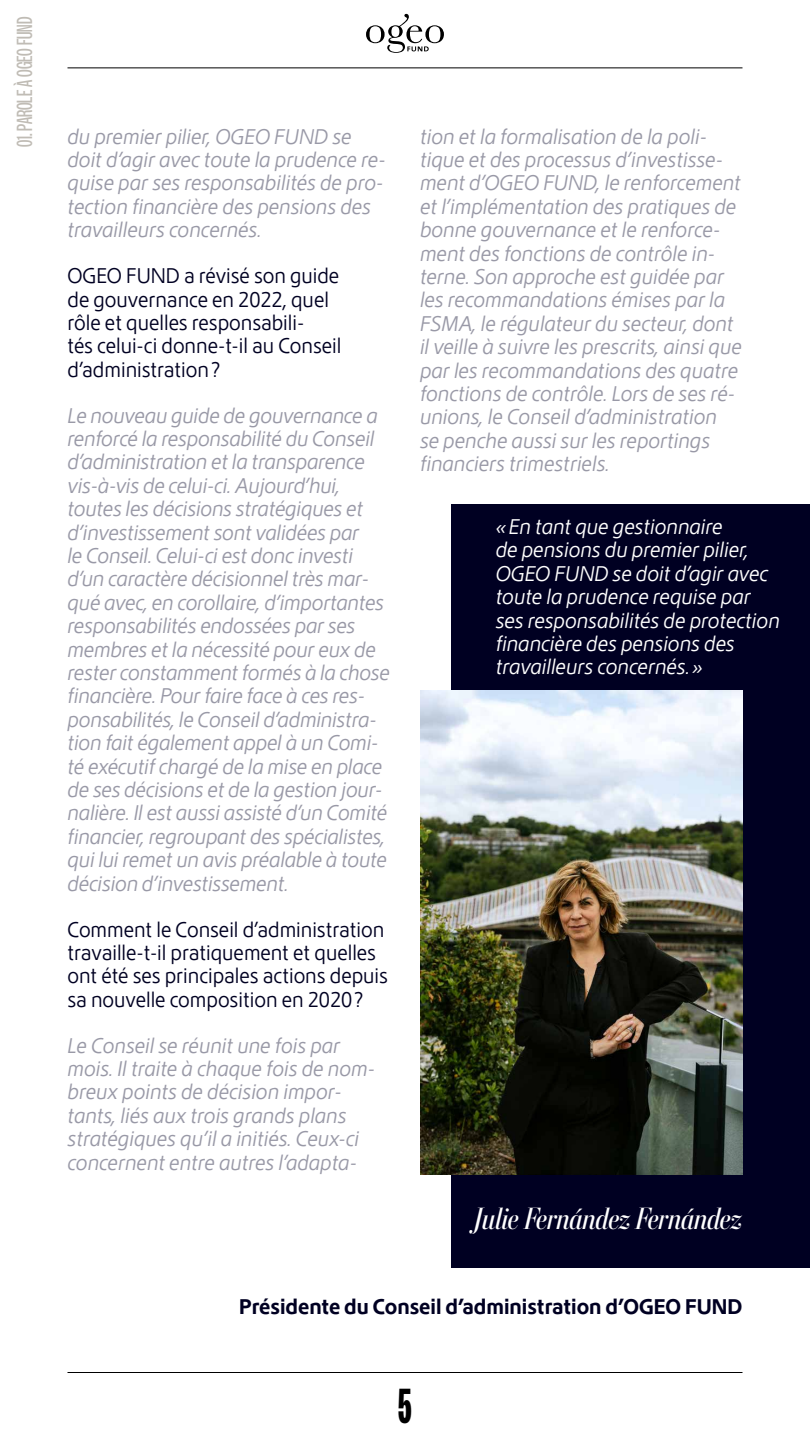
<style>
.page{position:relative;width:810px;height:1440px;background:#fff}
.page>*{position:absolute;margin:0;border:0;box-sizing:border-box;transform-origin:0 0}
.t1{font:900 48.97px "Owners XX Narrow";color:#000}
.t2{font:italic 30.75px "Stilson Display Condensed";color:#fff}
.t3{font:500 21.75px "Owners X Narrow";color:#c0bcb5}
.t4{font:italic 300 19.5px/23.4px "Lotus Eden";letter-spacing:-.01em;color:#9999a7;scale:.95 1}
.t5{font:300 19.5px/23.4px "Lotus Eden";color:#002;scale:.95 1}
.t6{font:italic 300 19.5px/23.4px "Lotus Eden";color:#fff;scale:.95 1}
.t7{font:700 19.5px "Lotus Eden";color:#002;scale:.95 1}
</style>
<div class="page">
<svg style="left:366px;top:14px;width:78px;height:39px"></svg>
<hr style="left:68px;top:1372px;width:674px;height:1px;background:#000">
<hr style="left:68px;top:68px;width:674px;height:1px;background:#000">
<div style="left:452px;top:504px;width:358px;height:764px;background:#002"></div>
<img style="left:420px;top:691px;width:322px;height:483px">
<p class="t3" style="left:13px;top:147px;width:131px;rotate:-90deg">01. PAROLE À OGEO FUND</p>
<p class="t4" style="left:68px;top:124px;width:336px">du premier pilier, OGEO FUND se doit d’agir avec toute la prudence re&shy;quise par ses responsabilités de pro&shy;tection financière des pensions des travailleurs concernés.</p>
<p class="t5" style="left:68px;top:264px;width:290px">OGEO FUND a révisé son guide de gouvernance en 2022, quel rôle et quelles responsabili-<br>tés celui-ci donne-t-il au Conseil d’administration?</p>
<p class="t4" style="left:68px;top:403px;width:341px">Le nouveau guide de gouvernance a renforcé la responsabilité du Conseil d’administration et la transparence vis-à-vis de celui-ci. Aujourd’hui, toutes les décisions stratégiques et d’investissement sont validées par<br>le Conseil. Celui-ci est donc investi d’un caractère décisionnel très mar&shy;qué avec, en corollaire, d’importantes responsabilités endossées par ses membres et la nécessité pour eux de rester constamment formés à la chose financière. Pour faire face à ces res&shy;ponsabilités, le Conseil d’administra&shy;tion fait également appel à un Comi&shy;té exécutif chargé de la mise en place de ses décisions et de la gestion jour&shy;nalière. Il est aussi assisté d’un Comité financier, regroupant des spécialistes, qui lui remet un avis préalable à toute décision d’investissement.</p>
<p class="t5" style="left:68px;top:917px;width:339px">Comment le Conseil d’administration travaille-t-il pratiquement et quelles ont été ses principales actions depuis sa nouvelle composition en 2020?</p>
<p class="t4" style="left:68px;top:1033px;width:325px">Le Conseil se réunit une fois par mois. Il traite à chaque fois de nom&shy;breux points de décision impor&shy;tants, liés aux trois grands plans stratégiques qu’il a initiés. Ceux-ci concernent entre autres l’adapta-</p>
<p class="t4" style="left:420px;top:124px;width:340px">tion et la formalisation de la poli&shy;tique et des processus d’investisse&shy;ment d’OGEO FUND, le renforcement et l’implémentation des pratiques de bonne gouvernance et le renforce&shy;ment des fonctions de contrôle in&shy;terne. Son approche est guidée par les recommandations émises par la FSMA, le régulateur du secteur, dont il veille à suivre les prescrits, ainsi que par les recommandations des quatre fonctions de contrôle. Lors de ses ré&shy;unions, le Conseil d’administration<br>se penche aussi sur les reportings financiers trimestriels.</p>
<p class="t6" style="left:496px;top:515px;width:301px">«En tant que gestionnaire<br>de pensions du premier pilier,<br>OGEO FUND se doit d’agir avec toute la prudence requise par ses responsabilités de protection financière des pensions des travailleurs concernés.»</p>
<h2 class="t2" style="left:475px;top:1201px;width:269px">Julie Fernández Fernández</h2>
<p class="t7" style="left:239px;top:1293px;width:531px">Présidente du Conseil d’administration d’OGEO FUND</p>
<h1 class="t1" style="left:398px;top:1379px;width:15px">5</h1>
</div>
